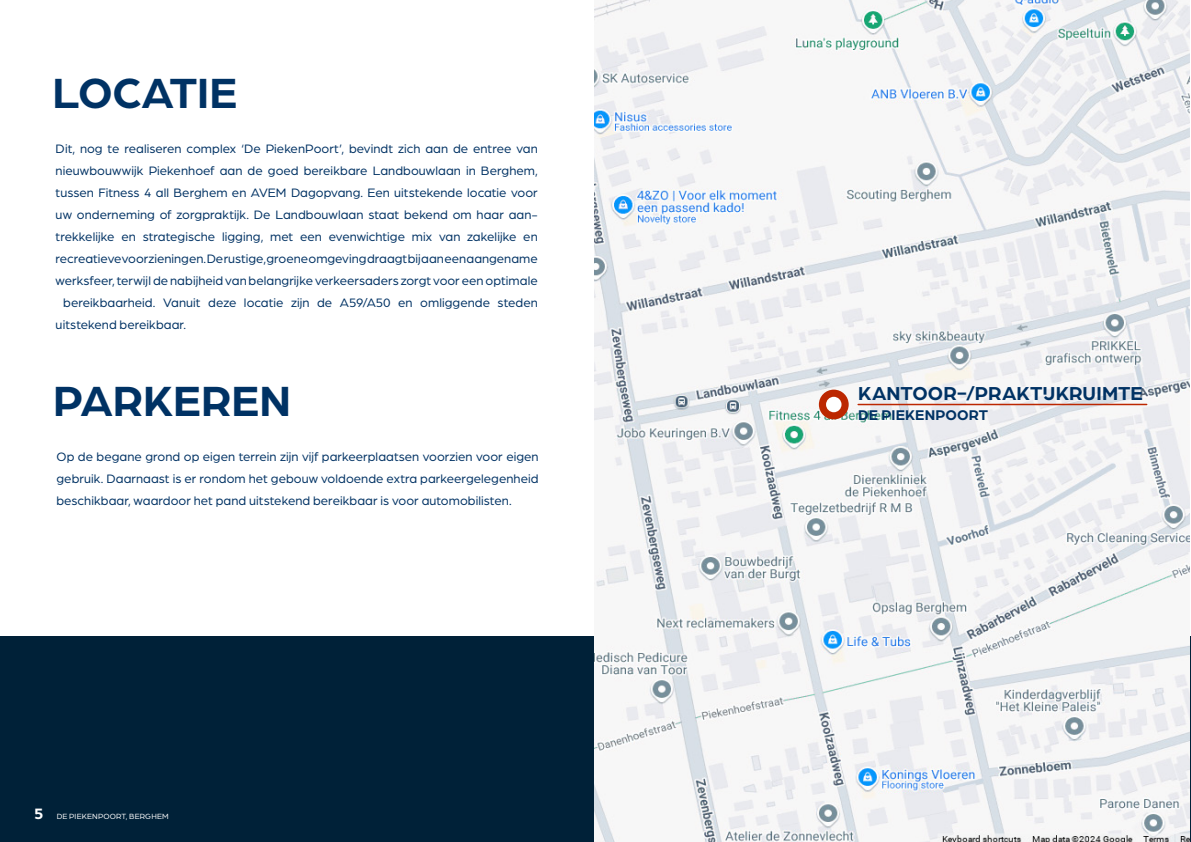
<style>
.page{position:relative;width:1191px;height:842px;background:#fff}
.page>*{position:absolute;margin:0;border:0;box-sizing:border-box;transform-origin:0 0}
.Koppen_groot_blauw{font:700 45px "Arboria";letter-spacing:-.005em;color:#003264}
.t1{font:700 20px "Arboria";color:#003264}
.t2{font:700 15px "Arboria";letter-spacing:.005em;color:#003264}
.Broodtekst_blauw{font:13px/22px "Arboria";color:#003264;text-align:justify}
.t3{font:8px "Arboria";letter-spacing:.02em;color:#fff}
.s1{font-weight:700;font-size:16px}
</style>
<div class="page">
<div style="left:0;top:637px;width:1191px;height:205px;background:#002138"></div>
<img style="left:594px;top:0;width:596px;height:841px">
<hr style="left:858px;top:404px;width:288px;height:1px;background:#bc2701">
<div style="left:819px;top:390px;width:29px;height:29px;background:#bc2701;border-radius:50%"></div>
<div style="left:826px;top:397px;width:15px;height:15px;background:#fff;border-radius:50%"></div>
<p class="Koppen_groot_blauw" style="left:52px;top:62px;width:186px">LOCATIE</p>
<p class="Broodtekst_blauw" style="left:56px;top:137px;width:483px">Dit, nog te realiseren complex ‘De PiekenPoort’, bevindt zich aan de entree van</p>
<p class="Broodtekst_blauw" style="left:56px;top:159px;width:483px">nieuwbouwwijk Piekenhoef aan de goed bereikbare Landbouwlaan in Berghem,</p>
<p class="Broodtekst_blauw" style="left:56px;top:181px;width:483px">tussen Fitness 4 all Berghem en AVEM Dagopvang. Een uitstekende locatie voor</p>
<p class="Broodtekst_blauw" style="left:56px;top:203px;width:483px">uw onderneming of zorgpraktijk. De Landbouwlaan staat bekend om haar aan-</p>
<p class="Broodtekst_blauw" style="left:56px;top:225px;width:483px">trekkelijke en strategische ligging, met een evenwichtige mix van zakelijke en</p>
<p class="Broodtekst_blauw" style="left:56px;top:247px;width:483px">recreatieve voorzieningen. De rustige, groene omgeving draagt bij aan een aangename</p>
<p class="Broodtekst_blauw" style="left:56px;top:269px;width:483px">werksfeer, terwijl de nabijheid van belangrijke verkeersaders zorgt voor een optimale</p>
<p class="Broodtekst_blauw" style="left:63px;top:291px;width:476px">bereikbaarheid. Vanuit deze locatie zijn de A59/A50 en omliggende steden</p>
<p class="Broodtekst_blauw" style="left:56px;top:313px;width:132px">uitstekend bereikbaar.</p>
<p class="Koppen_groot_blauw" style="left:53px;top:370px;width:239px">PARKEREN</p>
<p class="Broodtekst_blauw" style="left:56px;top:445px;width:483px">Op de begane grond op eigen terrein zijn vijf parkeerplaatsen voorzien voor eigen gebruik. Daarnaast is er rondom het gebouw voldoende extra parkeergelegenheid beschikbaar, waardoor het pand uitstekend bereikbaar is voor automobilisten.</p>
<p class="t3" style="left:34px;top:811px;width:136px"><span class="s1">5</span> DE PIEKENPOORT, BERGHEM</p>
<p class="t1" style="left:858px;top:379px;width:286px">KANTOOR-/PRAKTIJKRUIMTE</p>
<p class="t2" style="left:858px;top:404px;width:131px">DE PIEKENPOORT</p>
</div>
